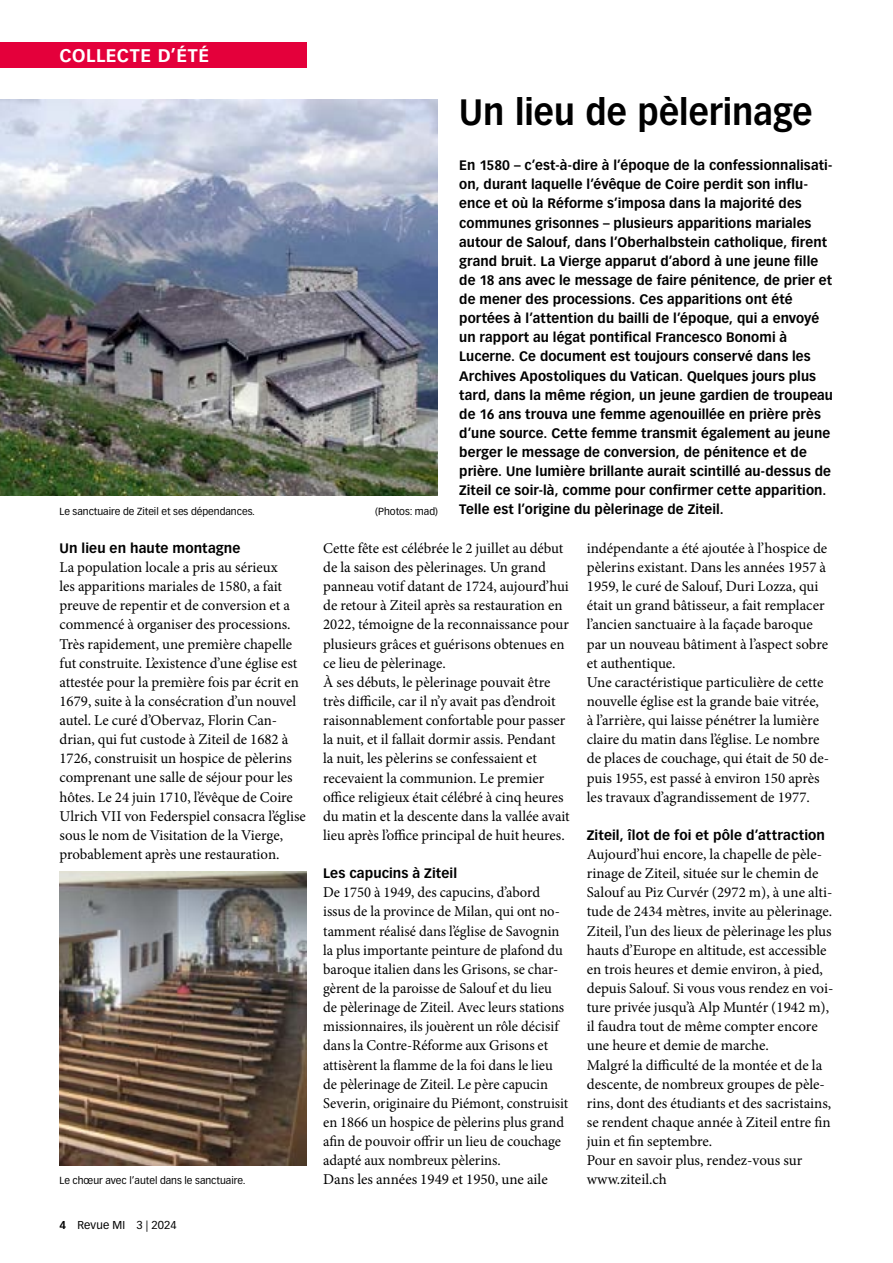
<style>
.page{position:relative;width:893px;height:1263px;background:#fff}
.page>*{position:absolute;margin:0;border:0;box-sizing:border-box;transform-origin:0 0}
.t1{font:700 36px "Vectora LT Pro";color:#000;scale:.94 1}
.t2{font:700 18px "Vectora LT Pro";letter-spacing:.03em;color:#fff}
.t3{font:15px/19.2px "Minion Pro";color:#000}
.t4{font:700 13.5px/19.2px "Vectora LT Pro";letter-spacing:.005em;color:#000}
.t5{font:11.25px "Vectora LT Pro";letter-spacing:.01em;color:#000}
.t6{font:10.2px "Vectora LT Pro";color:#000}
.s1{font-weight:700}
</style>
<div class="page">
<img style="left:0;top:100px;width:438px;height:395px">
<img style="left:60px;top:872px;width:246px;height:293px">
<div style="left:0;top:43px;width:306px;height:25px;background:#e4003b"></div>
<p class="t2" style="left:60px;top:44px;width:151px">COLLECTE D’ÉTÉ</p>
<h1 class="t1" style="left:459px;top:91px;width:377px">Un lieu de pèlerinage</h1>
<p class="t4" style="left:459px;top:156px;width:375px">En 1580 – c’est-à-dire à l’époque de la confessionnalisati&shy;on, durant laquelle l’évêque de Coire perdit son influ&shy;ence et où la Réforme s’imposa dans la majorité des communes grisonnes – plusieurs apparitions mariales autour de Salouf, dans l’Oberhalbstein catholique, firent grand bruit. La Vierge apparut d’abord à une jeune fille de 18 ans avec le message de faire pénitence, de prier et de mener des processions. Ces apparitions ont été portées à l’attention du bailli de l’époque, qui a envoyé un rapport au légat pontifical Francesco Bonomi à Lucerne. Ce document est toujours conservé dans les Archives Apostoliques du Vatican. Quelques jours plus tard, dans la même région, un jeune gardien de troupeau de 16 ans trouva une femme agenouillée en prière près d’une source. Cette femme transmit également au jeune berger le message de conversion, de pénitence et de prière. Une lumière brillante aurait scintillé au-dessus de Ziteil ce soir-là, comme pour confirmer cette apparition.</p>
<p class="t6" style="left:60px;top:505px;width:197px">Le sanctuaire de Ziteil et ses dépendances.</p>
<p class="t6" style="left:375px;top:505px;width:64px">(Photos: mad)</p>
<p class="t4" style="left:459px;top:500px;width:266px">Telle est l’origine du pèlerinage de Ziteil.</p>
<p class="t3" style="left:587px;top:538px;width:244px">indépendante a été ajoutée à l’hospice de pèlerins existant. Dans les années 1957 à 1959, le curé de Salouf, Duri Lozza, qui était un grand bâtisseur, a fait remplacer l’ancien sanctuaire à la façade baroque par un nouveau bâtiment à l’aspect sobre et authentique.<br>Une caractéristique particulière de cette nouvelle église est la grande baie vitrée, à l’arrière, qui laisse pénétrer la lumière claire du matin dans l’église. Le nombre de places de couchage, qui était de 50 de&shy;puis 1955, est passé à environ 150 après les travaux d’agrandissement de 1977.</p>
<p class="t4" style="left:587px;top:825px;width:240px">Ziteil, îlot de foi et pôle d’attraction</p>
<p class="t3" style="left:587px;top:845px;width:248px">Aujourd’hui encore, la chapelle de pèle&shy;rinage de Ziteil, située sur le chemin de Salouf au Piz Curvér (2972 m), à une alti&shy;tude de 2434 mètres, invite au pèlerinage.<br>Ziteil, l’un des lieux de pèlerinage les plus hauts d’Europe en altitude, est accessible en trois heures et demie environ, à pied, depuis Salouf. Si vous vous rendez en voi&shy;ture privée jusqu’à Alp Muntér (1942 m), il faudra tout de même compter encore une heure et demie de marche.<br>Malgré la difficulté de la montée et de la descente, de nombreux groupes de pèle&shy;rins, dont des étudiants et des sacristains, se rendent chaque année à Ziteil entre fin juin et fin septembre.<br>Pour en savoir plus, rendez-vous sur</p>
<p class="t3" style="left:323px;top:538px;width:248px">Cette fête est célébrée le 2 juillet au début de la saison des pèlerinages. Un grand panneau votif datant de 1724, aujourd’hui de retour à Ziteil après sa restauration en 2022, témoigne de la reconnaissance pour plusieurs grâces et guérisons obtenues en ce lieu de pèlerinage.<br>À ses débuts, le pèlerinage pouvait être très difficile, car il n’y avait pas d’endroit raisonnablement confortable pour passer la nuit, et il fallait dormir assis. Pendant<br>la nuit, les pèlerins se confessaient et recevaient la communion. Le premier office religieux était célébré à cinq heures du matin et la descente dans la vallée avait lieu après l’office principal de huit heures.</p>
<p class="t4" style="left:323px;top:864px;width:135px">Les capucins à Ziteil</p>
<p class="t3" style="left:323px;top:883px;width:247px">De 1750 à 1949, des capucins, d’abord issus de la province de Milan, qui ont no&shy;tamment réalisé dans l’église de Savognin la plus importante peinture de plafond du baroque italien dans les Grisons, se char&shy;gèrent de la paroisse de Salouf et du lieu de pèlerinage de Ziteil. Avec leurs stations missionnaires, ils jouèrent un rôle décisif dans la Contre-Réforme aux Grisons et attisèrent la flamme de la foi dans le lieu de pèlerinage de Ziteil. Le père capucin Severin, originaire du Piémont, construisit en 1866 un hospice de pèlerins plus grand afin de pouvoir offrir un lieu de couchage adapté aux nombreux pèlerins.<br>Dans les années 1949 et 1950, une aile</p>
<p class="t4" style="left:60px;top:538px;width:182px">Un lieu en haute montagne</p>
<p class="t3" style="left:60px;top:558px;width:248px">La population locale a pris au sérieux<br>les apparitions mariales de 1580, a fait preuve de repentir et de conversion et a commencé à organiser des processions.<br>Très rapidement, une première chapelle fut construite. L’existence d’une église est attestée pour la première fois par écrit en 1679, suite à la consécration d’un nouvel autel. Le curé d’Obervaz, Florin Can&shy;drian, qui fut custode à Ziteil de 1682 à 1726, construisit un hospice de pèlerins comprenant une salle de séjour pour les hôtes. Le 24 juin 1710, l’évêque de Coire Ulrich VII von Federspiel consacra l’église sous le nom de Visitation de la Vierge, probablement après une restauration.</p>
<p class="t6" style="left:60px;top:1174px;width:188px">Le chœur avec l’autel dans le sanctuaire.</p>
<p class="t3" style="left:587px;top:1170px;width:81px">www.ziteil.ch</p>
<p class="t5" style="left:60px;top:1218px;width:119px"><span class="s1">4</span> Revue MI 3 | 2024</p>
</div>
